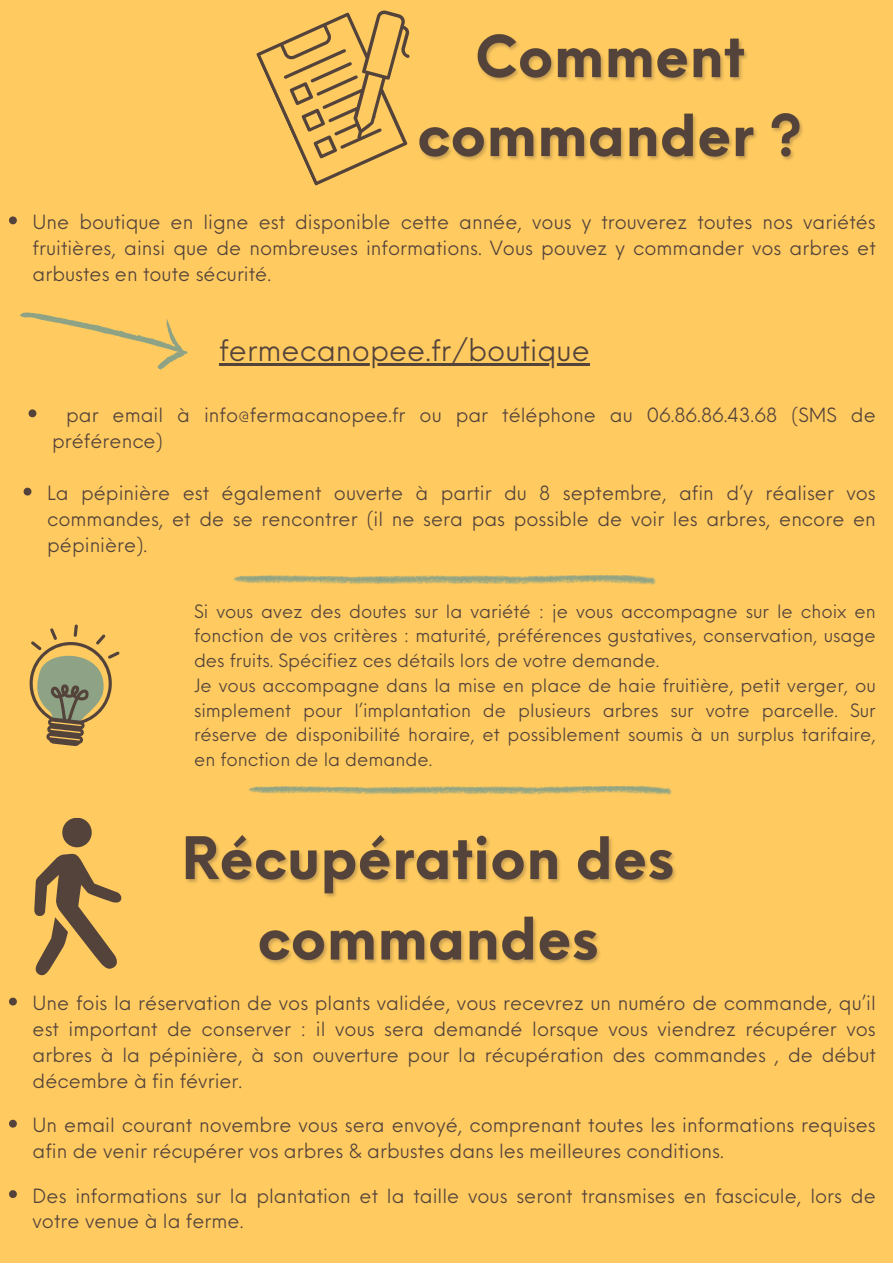
<style>
.page{position:relative;width:893px;height:1264px;background:#fff}
.page>*{position:absolute;margin:0;border:0;box-sizing:border-box;transform-origin:0 0}
.t1{font:28.8px "Neue Einstellung";color:#54433b}
.t2{font:19.2px/25.8px "Neue Einstellung";color:#54433b;text-align:justify}
.t3{font:18px/24.8px "Neue Einstellung";color:#54433b;text-align:justify}
</style>
<div class="page">
<div style="left:0;top:0;width:892px;height:1262px;background:#ffcb60"></div>
<svg style="left:256px;top:10px;width:154px;height:176px"></svg>
<svg style="left:20px;top:312px;width:168px;height:58px"></svg>
<svg style="left:34px;top:818px;width:88px;height:158px"></svg>
<svg style="left:30px;top:624px;width:89px;height:122px"></svg>
<svg style="left:248px;top:786px;width:424px;height:9px"></svg>
<img style="left:419px;top:34px;width:384px;height:127px">
<svg style="left:9px;top:216px;width:8px;height:8px"></svg>
<svg style="left:29px;top:409px;width:7px;height:8px"></svg>
<svg style="left:24px;top:487px;width:7px;height:8px"></svg>
<hr style="left:219px;top:363px;width:371px;height:3px;background:#54433b">
<img style="left:185px;top:835px;width:491px;height:129px">
<svg style="left:9px;top:997px;width:8px;height:8px"></svg>
<svg style="left:9px;top:1190px;width:8px;height:7px"></svg>
<svg style="left:9px;top:1119px;width:8px;height:8px"></svg>
<svg style="left:233px;top:575px;width:423px;height:10px"></svg>
<p class="t2" style="left:33px;top:207px;width:844px">Une boutique en ligne est disponible cette année, vous y trouverez toutes nos variétés fruitières, ainsi que de nombreuses informations. Vous pouvez y commander vos arbres et arbustes en toute sécurité.</p>
<p class="t1" style="left:219px;top:325px;width:372px">fermecanopee.fr/boutique</p>
<p class="t2" style="left:52px;top:400px;width:825px;text-indent:14px">par email à info@fermacanopee.fr ou par téléphone au 06.86.86.43.68 (SMS de préférence)</p>
<p class="t2" style="left:47px;top:478px;width:830px">La pépinière est également ouverte à partir du 8 septembre, afin d’y réaliser vos commandes, et de se rencontrer (il ne sera pas possible de voir les arbres, encore en pépinière).</p>
<p class="t3" style="left:194px;top:597px;width:683px">Si vous avez des doutes sur la variété : je vous accompagne sur le choix en fonction de vos critères : maturité, préférences gustatives, conservation, usage des fruits. Spécifiez ces détails lors de votre demande.</p>
<p class="t3" style="left:194px;top:671px;width:683px">Je vous accompagne dans la mise en place de haie fruitière, petit verger, ou simplement pour l’implantation de plusieurs arbres sur votre parcelle. Sur réserve de disponibilité horaire, et possiblement soumis à un surplus tarifaire, en fonction de la demande.</p>
<p class="t2" style="left:33px;top:988px;width:844px">Une fois la réservation de vos plants validée, vous recevrez un numéro de commande, qu’il est important de conserver : il vous sera demandé lorsque vous viendrez récupérer vos arbres à la pépinière, à son ouverture pour la récupération des commandes , de début décembre à fin février.</p>
<p class="t2" style="left:33px;top:1110px;width:844px">Un email courant novembre vous sera envoyé, comprenant toutes les informations requises afin de venir récupérer vos arbres &amp; arbustes dans les meilleures conditions.</p>
<p class="t2" style="left:33px;top:1180px;width:844px">Des informations sur la plantation et la taille vous seront transmises en fascicule, lors de votre venue à la ferme.</p>
</div>
